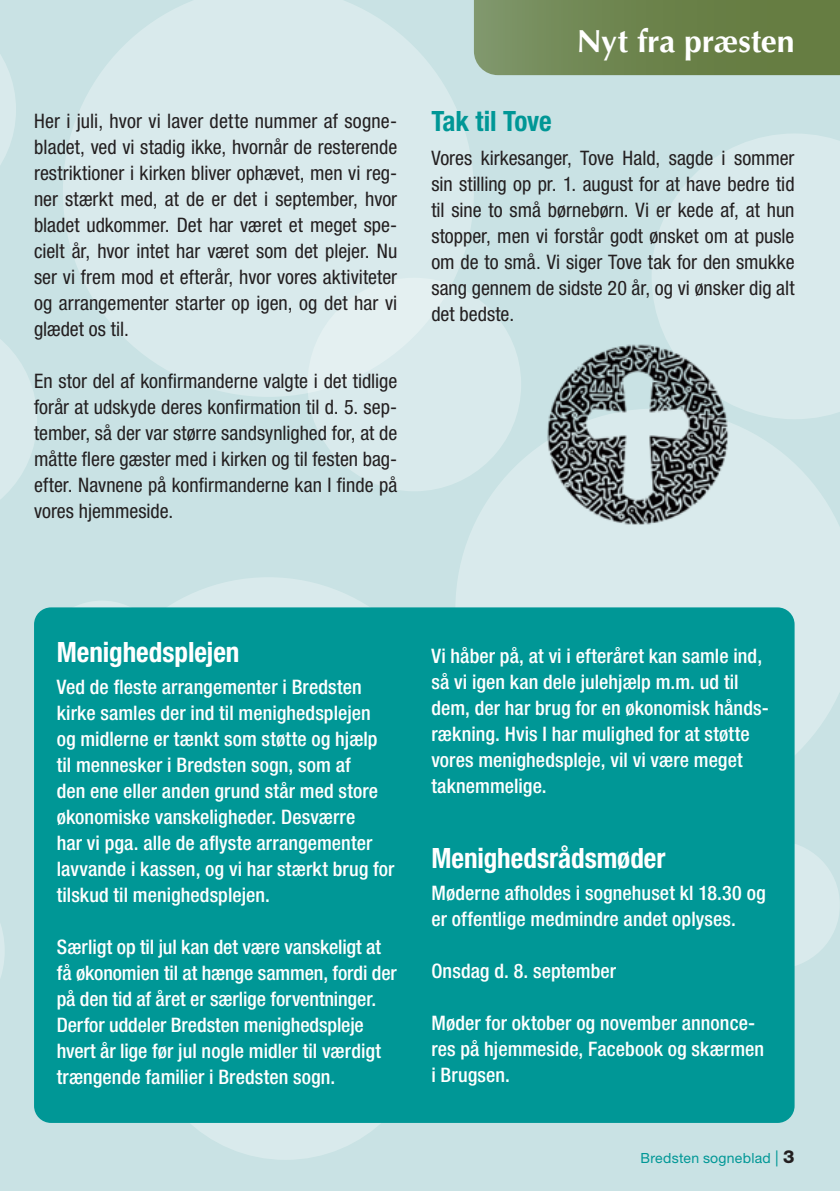
<style>
.page{position:relative;width:840px;height:1191px;background:#fff}
.page>*{position:absolute;margin:0;border:0;box-sizing:border-box;transform-origin:0 0}
.t1{font:700 32px "Optima LT Std";letter-spacing:-.005em;color:#fff}
.t2{font:700 condensed 28px "Helvetica Neue LT Std";color:#fff}
.t3{font:700 condensed 28px "Helvetica Neue LT Std";letter-spacing:-.01em;color:#009796}
.t4{font:500 condensed 20px/26px "Helvetica Neue LT Std";letter-spacing:.005em;color:#fff}
.t5{font:condensed 20px/26px "Helvetica Neue LT Std";color:#231f20;text-align:justify}
.t6{font:14px "Helvetica Neue LT Std";letter-spacing:.02em;color:#009796}
.s1{font-size:16px}
.s2{font-weight:800;font-size:18px;color:#231f20}
</style>
<div class="page">
<div style="left:0;top:0;width:839px;height:1191px;background:#c9e2e4"></div>
<div style="left:81px;top:577px;width:374px;height:373px;background:#d9eaec;border-radius:50%"></div>
<div style="left:307px;top:278px;width:214px;height:213px;background:#d9eaec;border-radius:50%"></div>
<svg style="left:63px;top:0;width:410px;height:397px;fill:#d9eaec"></svg>
<svg style="left:652px;top:134px;width:187px;height:274px;fill:#d9eaec"></svg>
<div style="left:142px;top:874px;width:286px;height:285px;background:#d9eaec;border-radius:50%"></div>
<svg style="left:456px;top:408px;width:383px;height:402px;fill:#d9eaec"></svg>
<svg style="left:0;top:339px;width:37px;height:160px"></svg>
<svg style="left:0;top:55px;width:16px;height:110px"></svg>
<svg style="left:0;top:924px;width:5px;height:53px"></svg>
<div style="left:709px;top:840px;width:130px;height:129px;background:#d9eaec;border-radius:50%"></div>
<svg style="left:474px;top:0;width:365px;height:75px;background:#6e854f"></svg>
<img style="left:539px;top:342px;width:195px;height:188px">
<div style="left:34px;top:607px;width:760px;height:516px;background:#009796;border-radius:17px"></div>
<p class="t5" style="left:34px;top:107px;width:364px">Her i juli, hvor vi laver dette nummer af sogne&shy;bladet, ved vi stadig ikke, hvornår de resterende restriktioner i kirken bliver ophævet, men vi reg&shy;ner stærkt med, at de er det i september, hvor bladet udkommer. Det har været et meget spe&shy;cielt år, hvor intet har været som det plejer. Nu ser vi frem mod et efterår, hvor vores aktiviteter og arrangementer starter op igen, og det har vi glædet os til.</p>
<p class="t5" style="left:34px;top:367px;width:364px">En stor del af konfirmanderne valgte i det tidlige forår at udskyde deres konfirmation til d. 5. sep&shy;tember, så der var større sandsynlighed for, at de måtte flere gæster med i kirken og til festen bag&shy;efter. Navnene på konfirmanderne kan I finde på vores hjemmeside.</p>
<h1 class="t1" style="left:576px;top:22px;width:219px">Nyt fra præsten</h1>
<h2 class="t3" style="left:431px;top:104px;width:122px">Tak til Tove</h2>
<p class="t5" style="left:431px;top:145px;width:364px">Vores kirkesanger, Tove Hald, sagde i sommer sin stilling op pr. 1. august for at have bedre tid til sine to små børnebørn. Vi er kede af, at hun stopper, men vi forstår godt ønsket om at pusle om de to små. Vi siger Tove tak for den smukke sang gennem de sidste 20 år, og vi ønsker dig alt det bedste.</p>
<h2 class="t2" style="left:57px;top:635px;width:184px">Menighedsplejen</h2>
<p class="t4" style="left:57px;top:674px;width:339px">Ved de fleste arrangementer i Bredsten kirke samles der ind til menighedsplejen og midlerne er tænkt som støtte og hjælp til mennesker i Bredsten sogn, som af<br>den ene eller anden grund står med store økonomiske vanskeligheder. Desværre<br>har vi pga. alle de aflyste arrangementer lavvande i kassen, og vi har stærkt brug for tilskud til menighedsplejen.</p>
<p class="t4" style="left:57px;top:934px;width:341px">Særligt op til jul kan det være vanskeligt at få økonomien til at hænge sammen, fordi der på den tid af året er særlige forventninger.<br>Derfor uddeler Bredsten menighedspleje hvert år lige før jul nogle midler til værdigt trængende familier i Bredsten sogn.</p>
<p class="t4" style="left:431px;top:642px;width:339px">Vi håber på, at vi i efteråret kan samle ind, så vi igen kan dele julehjælp m.m. ud til dem, der har brug for en økonomisk hånds&shy;rækning. Hvis I har mulighed for at støtte vores menighedspleje, vil vi være meget taknemmelige.</p>
<h2 class="t2" style="left:431px;top:840px;width:235px">Menighedsrådsmøder</h2>
<p class="t4" style="left:431px;top:879px;width:335px">Møderne afholdes i sognehuset kl 18.30 og er offentlige medmindre andet oplyses.</p>
<p class="t4" style="left:431px;top:957px;width:186px">Onsdag d. 8. september</p>
<p class="t4" style="left:431px;top:1009px;width:334px">Møder for oktober og november annonce&shy;res på hjemmeside, Facebook og skærmen i Brugsen.</p>
<p class="t6" style="left:640px;top:1149px;width:155px">Bredsten sogneblad <span class="s1">|</span> <span class="s2">3</span></p>
</div>
